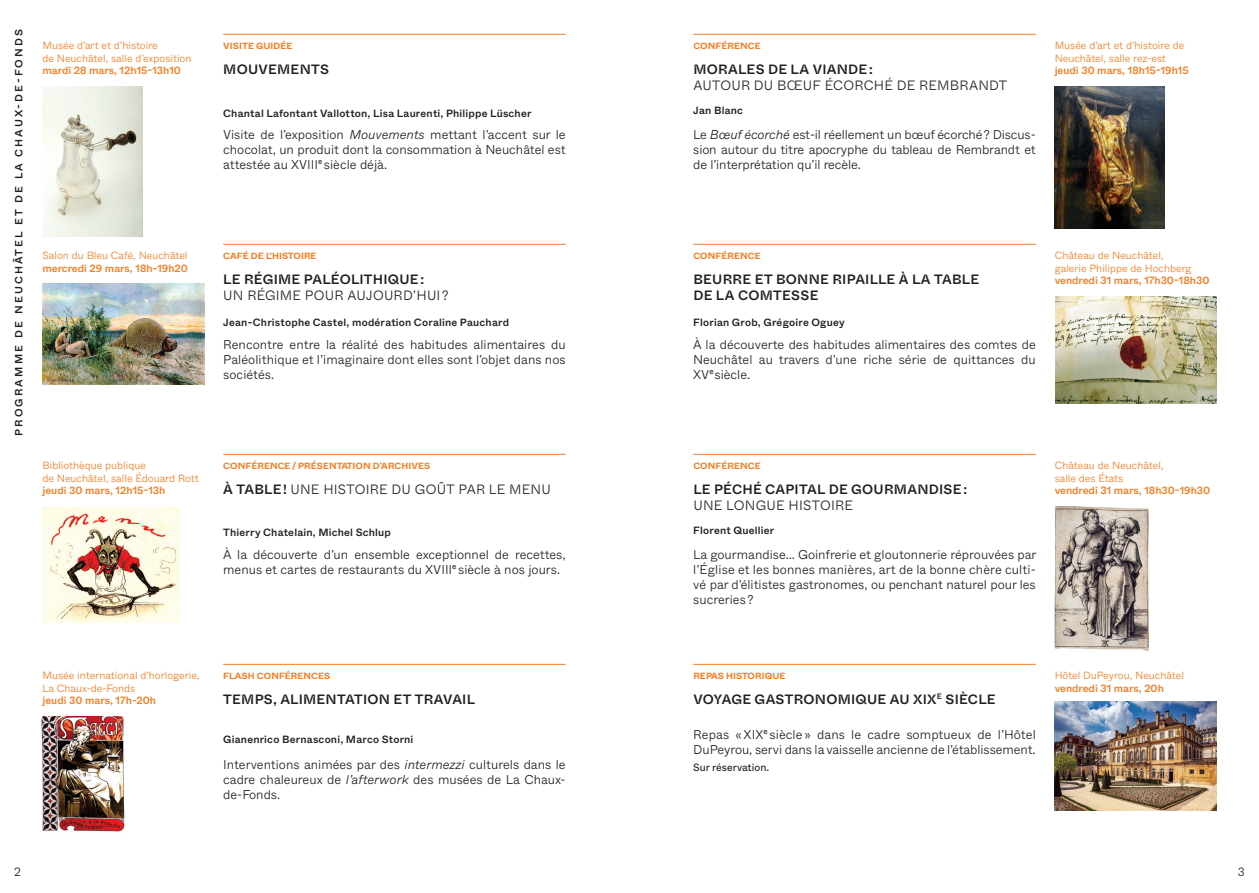
<style>
.page{position:relative;width:1259px;height:893px;background:#fff}
.page>*{position:absolute;margin:0;border:0;box-sizing:border-box;transform-origin:0 0}
._02-Titre_event{font:500 13.5px/16.5px "Whyte Inktrap";letter-spacing:.02em;color:#231f20}
._02-Titre_event-2{font:300 13.5px/16.5px "Whyte Inktrap";letter-spacing:.015em;color:#231f20}
._06-Résumé_event{font:300 12.75px/15px "Whyte";color:#231f20;text-align:justify}
.t1{font:300 12px "Whyte";color:#231f20}
._03-Lieux{font:300 10.5px/12.8px "Whyte";color:#f47d21}
._05-Intervenants{font:500 10.5px "Whyte";letter-spacing:.02em;color:#231f20}
._04-Dates{font:500 10.5px "Whyte";color:#f47d21}
.A-jour_page{font:500 10.5px "Whyte";letter-spacing:.21em;color:#231f20}
._07-Partenariat-comp{font:10.5px "Whyte";color:#231f20}
._01-Categorie_filet{font:700 9px "Whyte";letter-spacing:.01em;color:#f47d21}
.s1{font-style:italic}
.s2{font-weight:500}
.s3{font-weight:300}
</style>
<div class="page">
<hr style="left:223px;top:34px;width:343px;height:1px;background:#f47d21">
<img style="left:43px;top:86px;width:99px;height:150px">
<hr style="left:223px;top:244px;width:343px;height:1px;background:#f47d21">
<hr style="left:223px;top:454px;width:343px;height:1px;background:#f47d21">
<div style="left:43px;top:507px;width:136px;height:120px;background:linear-gradient(to right,#fff,#fff)"></div>
<img style="left:43px;top:507px;width:136px;height:115px">
<hr style="left:223px;top:664px;width:343px;height:1px;background:#f47d21">
<img style="left:41px;top:716px;width:84px;height:116px">
<hr style="left:693px;top:34px;width:342px;height:1px;background:#f47d21">
<img style="left:1054px;top:87px;width:110px;height:142px">
<hr style="left:693px;top:244px;width:342px;height:1px;background:#f47d21">
<img style="left:1055px;top:296px;width:161px;height:108px">
<hr style="left:693px;top:454px;width:342px;height:1px;background:#f47d21">
<img style="left:1054px;top:506px;width:95px;height:145px">
<hr style="left:693px;top:664px;width:342px;height:1px;background:#f47d21">
<img style="left:1054px;top:701px;width:162px;height:109px">
<img style="left:43px;top:283px;width:161px;height:102px">
<p class="A-jour_page" style="left:10px;top:436px;width:409px;rotate:-90deg">PROGRAMME DE NEUCHÂTEL ET DE LA CHAUX-DE-FONDS</p>
<p class="_01-Categorie_filet" style="left:223px;top:39px;width:71px">VISITE GUIDÉE</p>
<p class="_03-Lieux" style="left:43px;top:38px;width:150px">Musée d’art et d’histoire<br>de Neuchâtel, salle d’exposition</p>
<p class="_04-Dates" style="left:43px;top:63px;width:140px">mardi 28 mars, 12h15-13h10</p>
<p class="_02-Titre_event" style="left:223px;top:60px;width:107px">MOUVEMENTS</p>
<p class="_05-Intervenants" style="left:223px;top:105px;width:310px">Chantal Lafontant Vallotton, Lisa Laurenti, Philippe Lüscher</p>
<p class="_06-Résumé_event" style="left:223px;top:126px;width:344px">Visite de l’exposition <span class="s1">Mouvements</span> mettant l’accent sur le chocolat, un produit dont la consommation à Neuchâtel est attestée au XVIII<sup>e</sup> siècle déjà.</p>
<p class="_01-Categorie_filet" style="left:223px;top:249px;width:95px">CAFÉ DE L’HISTOIRE</p>
<p class="_02-Titre_event-2" style="left:223px;top:270px;width:227px"><span class="s2">LE RÉGIME PALÉOLITHIQUE :<br></span>UN RÉGIME POUR AUJOURD’HUI ?</p>
<p class="_03-Lieux" style="left:43px;top:248px;width:146px">Salon du Bleu Café, Neuchâtel</p>
<p class="_04-Dates" style="left:43px;top:260px;width:147px">mercredi 29 mars, 18h-19h20</p>
<p class="_05-Intervenants" style="left:223px;top:314px;width:287px">Jean-Christophe Castel, modération Coraline Pauchard</p>
<p class="_06-Résumé_event" style="left:223px;top:336px;width:344px">Rencontre entre la réalité des habitudes alimentaires du Paléolithique et l’imaginaire dont elles sont l’objet dans nos sociétés.</p>
<p class="_03-Lieux" style="left:43px;top:458px;width:158px">Bibliothèque publique<br>de Neuchâtel, salle Édouard Rott</p>
<p class="_04-Dates" style="left:43px;top:483px;width:124px">jeudi 30 mars, 12h15-13h</p>
<p class="_01-Categorie_filet" style="left:223px;top:459px;width:208px">CONFÉRENCE / PRÉSENTATION D’ARCHIVES</p>
<p class="_02-Titre_event-2" style="left:223px;top:480px;width:329px"><span class="s2">À TABLE !</span> UNE HISTOIRE DU GOÛT PAR LE MENU</p>
<p class="_05-Intervenants" style="left:223px;top:524px;width:169px">Thierry Chatelain, Michel Schlup</p>
<p class="_06-Résumé_event" style="left:223px;top:546px;width:344px">À la découverte d’un ensemble exceptionnel de recettes, menus et cartes de restaurants du XVIII<sup>e</sup> siècle à nos jours.</p>
<p class="_03-Lieux" style="left:43px;top:668px;width:159px">Musée international d’horlogerie,<br>La Chaux-de-Fonds</p>
<p class="_04-Dates" style="left:43px;top:693px;width:115px">jeudi 30 mars, 17h-20h</p>
<p class="_01-Categorie_filet" style="left:223px;top:669px;width:109px">FLASH CONFÉRENCES</p>
<p class="_02-Titre_event" style="left:223px;top:690px;width:253px">TEMPS, ALIMENTATION ET TRAVAIL</p>
<p class="_05-Intervenants" style="left:223px;top:731px;width:192px">Gianenrico Bernasconi, Marco Storni</p>
<p class="_06-Résumé_event" style="left:223px;top:756px;width:344px">Interventions animées par des <span class="s1">intermezzi</span> culturels dans le cadre chaleureux de <span class="s1">l’afterwork</span> des musées de La Chaux&shy;de-Fonds.</p>
<p class="_01-Categorie_filet" style="left:693px;top:39px;width:69px">CONFÉRENCE</p>
<p class="_02-Titre_event-2" style="left:693px;top:60px;width:315px"><span class="s2">MORALES DE LA VIANDE :<br></span>AUTOUR DU BŒUF ÉCORCHÉ DE REMBRANDT</p>
<p class="_05-Intervenants" style="left:693px;top:102px;width:51px">Jan Blanc</p>
<p class="_06-Résumé_event" style="left:693px;top:126px;width:344px">Le <span class="s1">Bœuf écorché</span> est-il réellement un bœuf écorché ? Discus&shy;sion autour du titre apocryphe du tableau de Rembrandt et de l’interprétation qu’il recèle.</p>
<p class="_03-Lieux" style="left:1054px;top:38px;width:131px">Musée d’art et d’histoire de<br>Neuchâtel, salle rez-est</p>
<p class="_04-Dates" style="left:1054px;top:63px;width:135px">jeudi 30 mars, 18h15-19h15</p>
<p class="_01-Categorie_filet" style="left:693px;top:249px;width:69px">CONFÉRENCE</p>
<p class="_02-Titre_event" style="left:693px;top:270px;width:287px">BEURRE ET BONNE RIPAILLE À LA TABLE<br>DE LA COMTESSE</p>
<p class="_05-Intervenants" style="left:693px;top:314px;width:153px">Florian Grob, Grégoire Oguey</p>
<p class="_06-Résumé_event" style="left:693px;top:336px;width:344px">À la découverte des habitudes alimentaires des comtes de Neuchâtel au travers d’une riche série de quittances du XV<sup>e</sup> siècle.</p>
<p class="_03-Lieux" style="left:1054px;top:248px;width:138px">Château de Neuchâtel, galerie Philippe de Hochberg</p>
<p class="_04-Dates" style="left:1054px;top:273px;width:156px">vendredi 31 mars, 17h30-18h30</p>
<p class="_01-Categorie_filet" style="left:693px;top:459px;width:69px">CONFÉRENCE</p>
<p class="_02-Titre_event" style="left:693px;top:480px;width:275px">LE PÉCHÉ CAPITAL DE GOURMANDISE :<br><span class="s3">UNE LONGUE HISTOIRE</span></p>
<p class="_05-Intervenants" style="left:693px;top:522px;width:83px">Florent Quellier</p>
<p class="_06-Résumé_event" style="left:693px;top:546px;width:345px">La gourmandise… Goinfrerie et gloutonnerie réprouvées par l’Église et les bonnes manières, art de la bonne chère culti&shy;vé par d’élitistes gastronomes, ou penchant naturel pour les sucreries ?</p>
<p class="_03-Lieux" style="left:1054px;top:458px;width:110px">Château de Neuchâtel, salle des États</p>
<p class="_04-Dates" style="left:1054px;top:483px;width:157px">vendredi 31 mars, 18h30-19h30</p>
<p class="_01-Categorie_filet" style="left:693px;top:669px;width:94px">REPAS HISTORIQUE</p>
<p class="_02-Titre_event" style="left:693px;top:690px;width:304px">VOYAGE GASTRONOMIQUE AU XIX<sup>E</sup> SIÈCLE</p>
<p class="_06-Résumé_event" style="left:693px;top:726px;width:344px">Repas « XIX<sup>e</sup> siècle » dans le cadre somptueux de l’Hôtel<br>DuPeyrou, servi dans la vaisselle ancienne de l’établissement.</p>
<p class="_07-Partenariat-comp" style="left:693px;top:759px;width:77px">Sur réservation.</p>
<p class="_03-Lieux" style="left:1054px;top:668px;width:131px">Hôtel DuPeyrou, Neuchâtel</p>
<p class="_04-Dates" style="left:1054px;top:680px;width:111px">vendredi 31 mars, 20h</p>
<p class="t1" style="left:14px;top:862px;width:8px">2</p>
<p class="t1" style="left:1238px;top:862px;width:8px">3</p>
</div>
